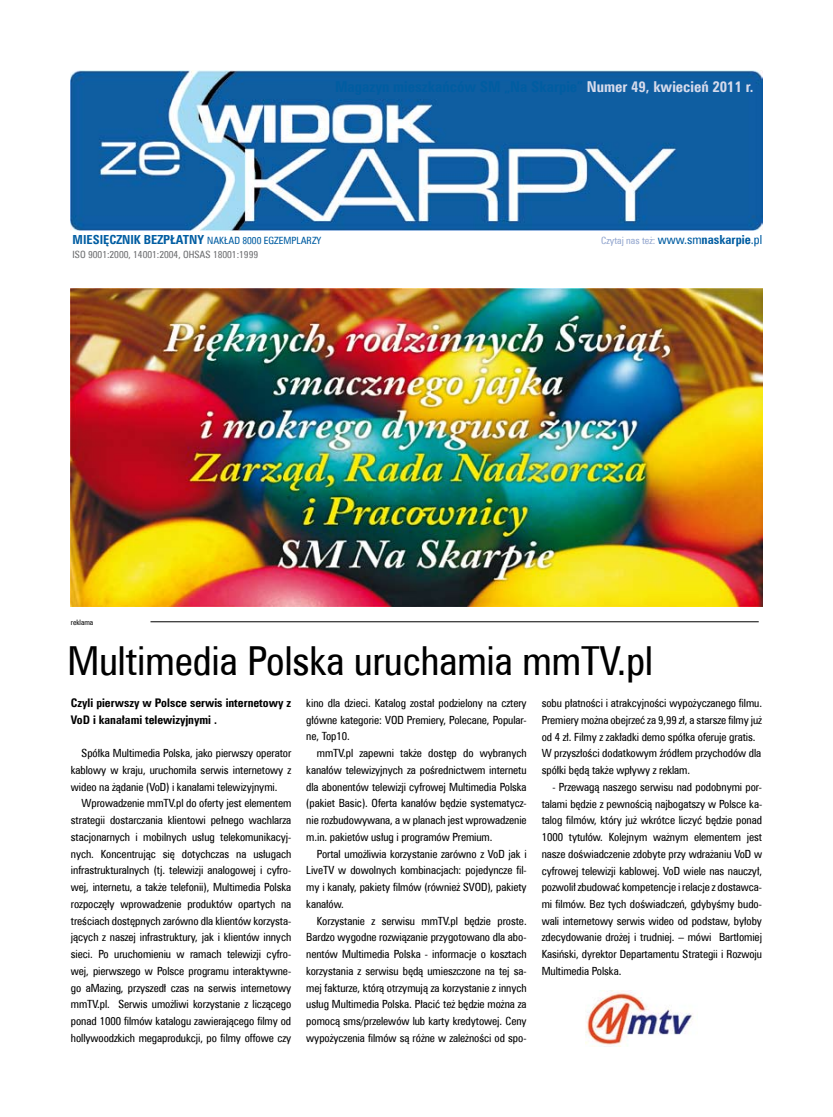
<style>
.page{position:relative;width:833px;height:1117px;background:#fff}
.page>*{position:absolute;margin:0;border:0;box-sizing:border-box;transform-origin:0 0}
.t1{font:40px "Zurich Cn EU";color:#000}
.t2{font:700 11.88px/16.8px "Zurich Cn EU";color:#000}
.t3{font:11.25px/16.8px "Zurich Cn EU";letter-spacing:-.005em;color:#000;text-align:justify}
.t4{font:10px "Zurich Cn EU";color:#005da2}
.t5{font:10px "Zurich Cn EU";letter-spacing:-.005em;color:#707173}
.t6{font:10px "Zurich Cn EU";color:#94a7cf}
.t7{font:7.5px "Zurich Cn EU";color:#000}
.s1{font-weight:700;font-size:12.5px}
.s2{font-size:12.5px;color:#005da2}
.s3{font-weight:700;font-size:12.5px;color:#005da2}
</style>
<div class="page">
<img style="left:71px;top:71px;width:691px;height:159px">
<hr style="left:150px;top:621px;width:608px;height:1px;background:#000">
<img style="left:585px;top:990px;width:109px;height:55px">
<img style="left:71px;top:288px;width:691px;height:318px">
<p class="t4" style="left:73px;top:235px;width:250px"><span class="s1">MIESIĘCZNIK BEZPŁATNY</span> NAKŁAD 8000 EGZEMPLARZY</p>
<p class="t6" style="left:601px;top:235px;width:162px">Czytaj nas też: <span class="s2">www.sm</span><span class="s3">naskarpie</span><span class="s2">.pl</span></p>
<p class="t5" style="left:73px;top:248px;width:187px">ISO 9001:2000, 14001:2004, OHSAS 18001:1999</p>
<p class="t7" style="left:71px;top:617px;width:24px">reklama</p>
<h1 class="t1" style="left:68px;top:636px;width:587px">Multimedia Polska uruchamia mmTV.pl</h1>
<p class="t2" style="left:71px;top:694px;width:222px">Czyli pierwszy w Polsce serwis internetowy z<br>VoD i kanałami telewizyjnymi .</p>
<p class="t3" style="left:71px;top:744px;width:222px;text-indent:11px">Spółka Multimedia Polska, jako pierwszy operator kablowy w kraju, uruchomiła serwis internetowy z wideo na żądanie (VoD) i kanałami telewizyjnymi.</p>
<p class="t3" style="left:71px;top:794px;width:222px;text-indent:11px">Wprowadzenie mmTV.pl do oferty jest elementem strategii dostarczania klientowi pełnego wachlarza stacjonarnych i mobilnych usług telekomunikacyj&shy;nych. Koncentrując się dotychczas na usługach infrastrukturalnych (tj. telewizji analogowej i cyfro&shy;wej, internetu, a także telefonii), Multimedia Polska rozpoczęły wprowadzenie produktów opartych na treściach dostępnych zarówno dla klientów korzysta&shy;jących z naszej infrastruktury, jak i klientów innych sieci. Po uruchomieniu w ramach telewizji cyfro&shy;wej, pierwszego w Polsce programu interaktywne&shy;go aMazing, przyszedł czas na serwis internetowy mmTV.pl. Serwis umożliwi korzystanie z liczącego ponad 1000 filmów katalogu zawierającego filmy od hollywoodzkich megaprodukcji, po filmy offowe czy</p>
<p class="t3" style="left:306px;top:694px;width:222px">kino dla dzieci. Katalog został podzielony na cztery główne kategorie: VOD Premiery, Polecane, Popular&shy;ne, Top10.</p>
<p class="t3" style="left:306px;top:744px;width:222px;text-indent:11px">mmTV.pl zapewni także dostęp do wybranych kanałów telewizyjnych za pośrednictwem internetu dla abonentów telewizji cyfrowej Multimedia Polska (pakiet Basic). Oferta kanałów będzie systematycz&shy;nie rozbudowywana, a w planach jest wprowadzenie m.in. pakietów usług i programów Premium.</p>
<p class="t3" style="left:306px;top:845px;width:222px;text-indent:11px">Portal umożliwia korzystanie zarówno z VoD jak i LiveTV w dowolnych kombinacjach: pojedyncze fil&shy;my i kanały, pakiety filmów (również SVOD), pakiety kanałów.</p>
<p class="t3" style="left:306px;top:912px;width:222px;text-indent:11px">Korzystanie z serwisu mmTV.pl będzie proste.<br>Bardzo wygodne rozwiązanie przygotowano dla abo&shy;nentów Multimedia Polska - informacje o kosztach korzystania z serwisu będą umieszczone na tej sa&shy;mej fakturze, którą otrzymują za korzystanie z innych usług Multimedia Polska. Płacić też będzie można za pomocą sms/przelewów lub karty kredytowej. Ceny wypożyczenia filmów są różne w zależności od spo-</p>
<p class="t3" style="left:541px;top:694px;width:222px;text-align:left">sobu płatności i atrakcyjności wypożyczanego filmu.<br>Premiery można obejrzeć za 9,99 zł, a starsze filmy już od 4 zł. Filmy z zakładki demo spółka oferuje gratis.<br>W przyszłości dodatkowym źródłem przychodów dla spółki będą także wpływy z reklam.</p>
<p class="t3" style="left:541px;top:778px;width:222px;text-indent:11px">- Przewagą naszego serwisu nad podobnymi por&shy;talami będzie z pewnością najbogatszy w Polsce ka&shy;talog filmów, który już wkrótce liczyć będzie ponad 1000 tytułów. Kolejnym ważnym elementem jest nasze doświadczenie zdobyte przy wdrażaniu VoD w cyfrowej telewizji kablowej. VoD wiele nas nauczył, pozwolił zbudować kompetencje i relacje z dostawca&shy;mi filmów. Bez tych doświadczeń, gdybyśmy budo&shy;wali internetowy serwis wideo od podstaw, byłoby zdecydowanie drożej i trudniej. – mówi Bartłomiej Kasiński, dyrektor Departamentu Strategii i Rozwoju Multimedia Polska.</p>
</div>
